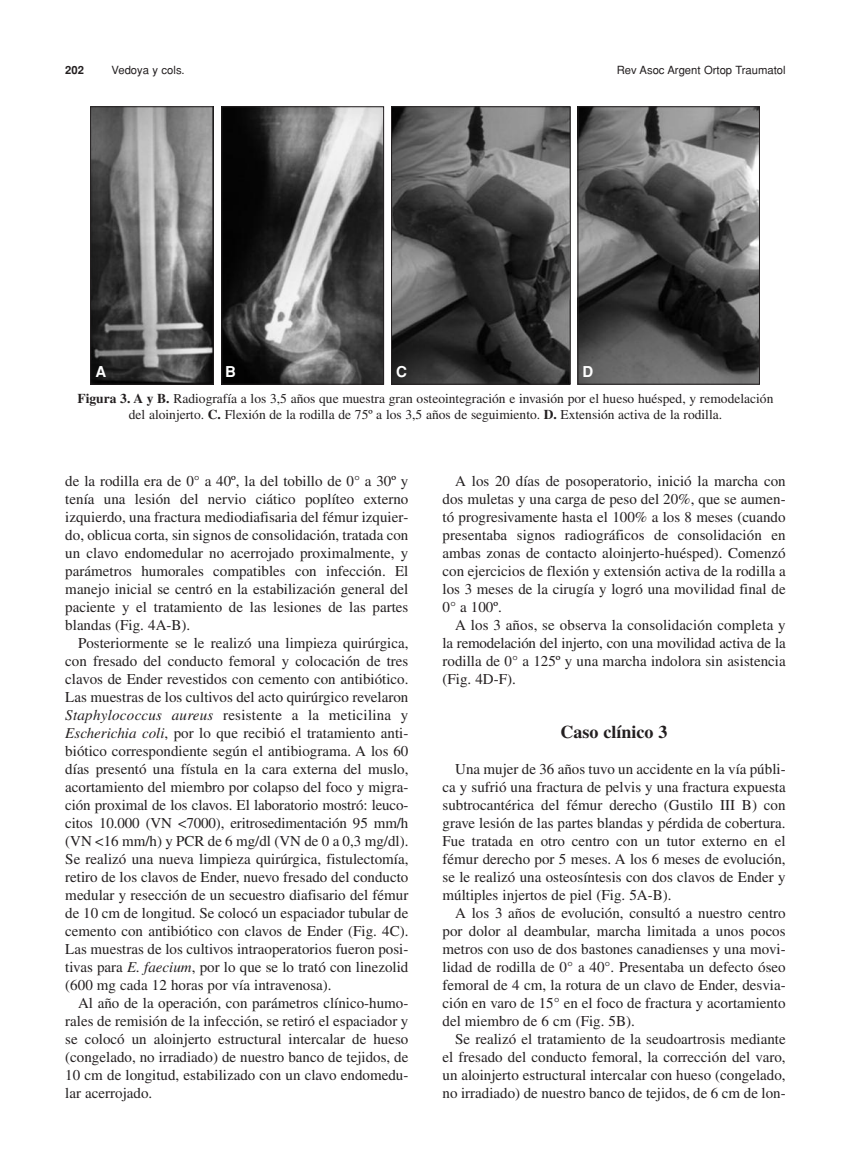
<style>
.page{position:relative;width:851px;height:1170px;background:#fff}
.page>*{position:absolute;margin:0;border:0;box-sizing:border-box;transform-origin:0 0}
.t1{font:700 18px "Times";color:#231f20}
.t2{font:15px/18px "Times";color:#231f20;text-align:justify}
.t3{font:700 15px "Helvetica";color:#fff}
.t4{font:13.5px/16.2px "Times";color:#231f20;text-align:center}
.t5{font:11.25px "Helvetica";color:#231f20}
.t6{font:700 11.25px "Helvetica";color:#231f20}
.s1{font-weight:700}
.s2{font-style:italic}
</style>
<div class="page">
<img style="left:92px;top:108px;width:119px;height:274px">
<div style="left:90px;top:106px;width:123px;height:278px;border:1px solid #231f20"></div>
<img style="left:223px;top:108px;width:159px;height:274px">
<div style="left:221px;top:106px;width:163px;height:278px;border:1px solid #231f20"></div>
<img style="left:393px;top:108px;width:175px;height:274px">
<div style="left:391px;top:106px;width:179px;height:278px;border:1px solid #231f20"></div>
<img style="left:579px;top:108px;width:178px;height:274px">
<div style="left:577px;top:106px;width:182px;height:278px;border:1px solid #231f20"></div>
<p class="t6" style="left:65px;top:63px;width:20px">202</p>
<p class="t5" style="left:111px;top:63px;width:75px">Vedoya y cols.</p>
<p class="t5" style="left:616px;top:63px;width:170px">Rev Asoc Argent Ortop Traumatol</p>
<p class="t3" style="left:95px;top:363px;width:12px">A</p>
<p class="t3" style="left:225px;top:363px;width:12px">B</p>
<p class="t3" style="left:396px;top:363px;width:12px">C</p>
<p class="t3" style="left:582px;top:363px;width:12px">D</p>
<p class="t4" style="left:77px;top:392px;width:697px"><span class="s1">Figura 3. A y B.</span> Radiografía a los 3,5 años que muestra gran osteointegración e invasión por el hueso huésped, y remodelación del aloinjerto. <span class="s1">C.</span> Flexión de la rodilla de 75º a los 3,5 años de seguimiento. <span class="s1">D.</span> Extensión activa de la rodilla.</p>
<p class="t2" style="left:65px;top:473px;width:344px">de la rodilla era de 0° a 40º, la del tobillo de 0° a 30º y tenía una lesión del nervio ciático poplíteo externo izquierdo, una fractura mediodiafisaria del fémur izquier&shy;do, oblicua corta, sin signos de consolidación, tratada con un clavo endomedular no acerrojado proximalmente, y parámetros humorales compatibles con infección. El manejo inicial se centró en la estabilización general del paciente y el tratamiento de las lesiones de las partes blandas (Fig. 4A-B).</p>
<p class="t2" style="left:65px;top:635px;width:344px;text-indent:13px">Posteriormente se le realizó una limpieza quirúrgica, con fresado del conducto femoral y colocación de tres clavos de Ender revestidos con cemento con antibiótico.<br>Las muestras de los cultivos del acto quirúrgico revelaron <span class="s2">Staphylococcus aureus</span> resistente a la meticilina y <span class="s2">Escherichia coli</span>, por lo que recibió el tratamiento anti&shy;biótico correspondiente según el antibiograma. A los 60 días presentó una fístula en la cara externa del muslo, acortamiento del miembro por colapso del foco y migra&shy;ción proximal de los clavos. El laboratorio mostró: leuco&shy;citos 10.000 (VN &lt;7000), eritrosedimentación 95 mm/h (VN &lt;16 mm/h) y PCR de 6 mg/dl (VN de 0 a 0,3 mg/dl).<br>Se realizó una nueva limpieza quirúrgica, fistulectomía, retiro de los clavos de Ender, nuevo fresado del conducto medular y resección de un secuestro diafisario del fémur de 10 cm de longitud. Se colocó un espaciador tubular de cemento con antibiótico con clavos de Ender (Fig. 4C).<br>Las muestras de los cultivos intraoperatorios fueron posi&shy;tivas para <span class="s2">E. faecium</span>, por lo que se lo trató con linezolid (600 mg cada 12 horas por vía intravenosa).</p>
<p class="t2" style="left:65px;top:995px;width:344px;text-indent:13px">Al año de la operación, con parámetros clínico-humo&shy;rales de remisión de la infección, se retiró el espaciador y se colocó un aloinjerto estructural intercalar de hueso (congelado, no irradiado) de nuestro banco de tejidos, de 10 cm de longitud, estabilizado con un clavo endomedu&shy;lar acerrojado.</p>
<p class="t2" style="left:442px;top:473px;width:344px;text-indent:13px">A los 20 días de posoperatorio, inició la marcha con dos muletas y una carga de peso del 20%, que se aumen&shy;tó progresivamente hasta el 100% a los 8 meses (cuando presentaba signos radiográficos de consolidación en ambas zonas de contacto aloinjerto-huésped). Comenzó con ejercicios de flexión y extensión activa de la rodilla a los 3 meses de la cirugía y logró una movilidad final de 0° a 100º.</p>
<p class="t2" style="left:442px;top:617px;width:344px;text-indent:13px">A los 3 años, se observa la consolidación completa y la remodelación del injerto, con una movilidad activa de la rodilla de 0° a 125º y una marcha indolora sin asistencia (Fig. 4D-F).</p>
<p class="t1" style="left:560px;top:726px;width:108px">Caso clínico 3</p>
<p class="t2" style="left:442px;top:761px;width:344px;text-indent:13px">Una mujer de 36 años tuvo un accidente en la vía públi&shy;ca y sufrió una fractura de pelvis y una fractura expuesta subtrocantérica del fémur derecho (Gustilo III B) con grave lesión de las partes blandas y pérdida de cobertura.<br>Fue tratada en otro centro con un tutor externo en el fémur derecho por 5 meses. A los 6 meses de evolución, se le realizó una osteosíntesis con dos clavos de Ender y múltiples injertos de piel (Fig. 5A-B).</p>
<p class="t2" style="left:442px;top:905px;width:344px;text-indent:13px">A los 3 años de evolución, consultó a nuestro centro por dolor al deambular, marcha limitada a unos pocos metros con uso de dos bastones canadienses y una movi&shy;lidad de rodilla de 0° a 40°. Presentaba un defecto óseo femoral de 4 cm, la rotura de un clavo de Ender, desvia&shy;ción en varo de 15° en el foco de fractura y acortamiento del miembro de 6 cm (Fig. 5B).</p>
<p class="t2" style="left:442px;top:1031px;width:344px;text-indent:13px">Se realizó el tratamiento de la seudoartrosis mediante el fresado del conducto femoral, la corrección del varo, un aloinjerto estructural intercalar con hueso (congelado, no irradiado) de nuestro banco de tejidos, de 6 cm de lon-</p>
</div>
